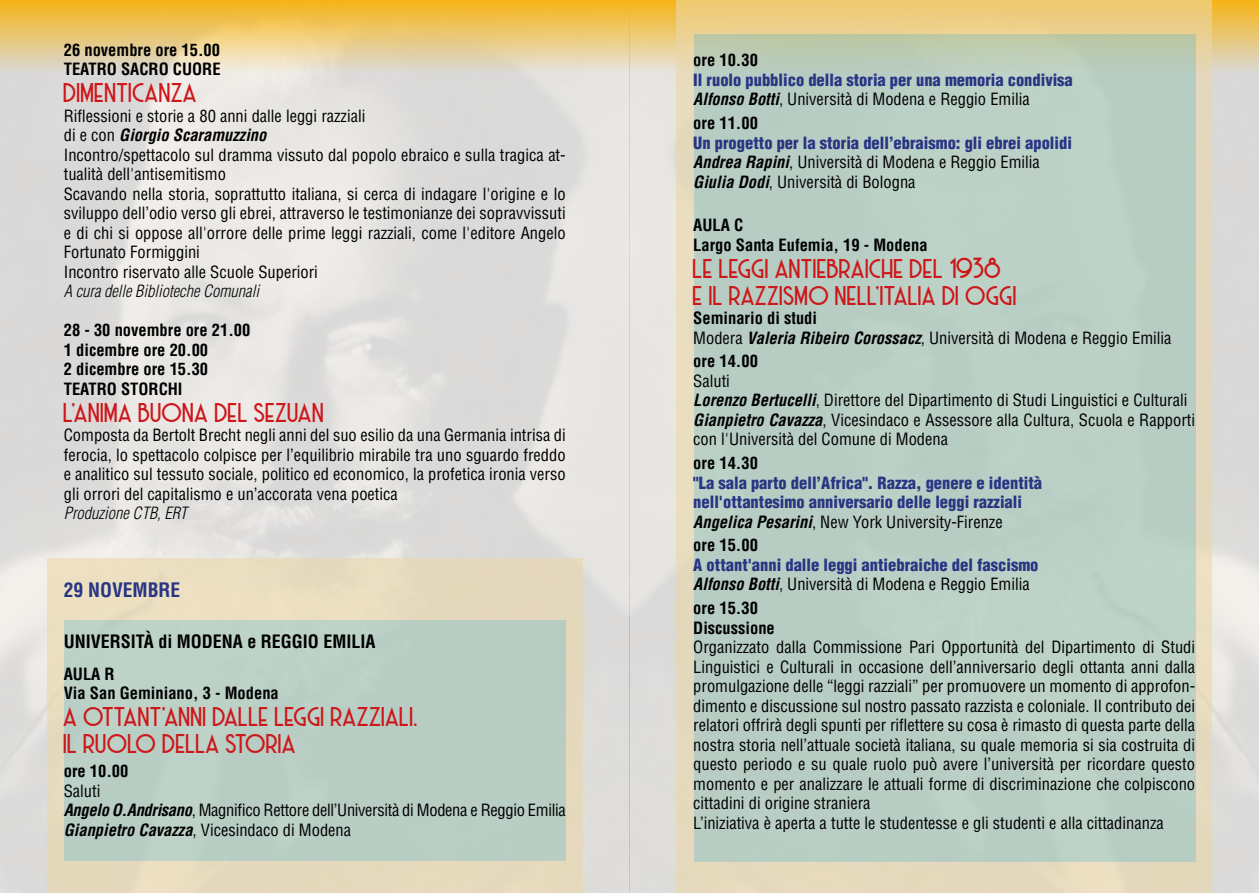
<style>
.page{position:relative;width:1259px;height:893px;background:#fff}
.page>*{position:absolute;margin:0;border:0;box-sizing:border-box;transform-origin:0 0}
.t1{font:27px/27px "Haarlem Deco DEMO";color:#cd171a}
.t2{font:700 condensed 19.5px "Helvetica";color:#283583}
.t3{font:700 condensed 18px "Helvetica";color:#000}
.t4{font:condensed 16.5px/19.5px "Helvetica";color:#000}
.t5{font:900 condensed 16.5px/19.5px "Helvetica";color:#283583}
.t6{font:700 condensed 16.5px/19.5px "Helvetica";color:#000}
.t7{font:condensed 16.5px/19.5px "Helvetica";letter-spacing:-.02em;color:#000}
.t8{font:italic 300 condensed 16.5px "Helvetica";color:#000}
.s1{font-weight:700;font-style:italic}
.s2{font-weight:700;font-style:italic;color:#000}
.s3{font-weight:400;color:#000}
.s4{font-weight:900;color:#283583}
.s5{font-family:"Copasetic"}
.s6{font-weight:700}
</style>
<div class="page">
<svg style="left:0;top:0;width:630px;height:85px;background:#eacc86"></svg>
<svg style="left:630px;top:0;width:629px;height:85px;background:#e9cc85"></svg>
<svg style="left:676px;top:0;width:536px;height:893px;background:#e7d5aa"></svg>
<div style="left:47px;top:558px;width:536px;height:335px;background:#e6d9bd"></div>
<div style="left:693px;top:34px;width:502px;height:827px;background:#b8cdc3"></div>
<div style="left:64px;top:621px;width:502px;height:240px;background:#b8cdc3"></div>
<p class="t6" style="left:64px;top:40px;width:158px">26 novembre ore 15.00<br>TEATRO SACRO CUORE</p>
<h1 class="t1" style="left:64px;top:79px;width:135px">DIMENTICANZA</h1>
<p class="t4" style="left:64px;top:106px;width:503px">Riflessioni e storie a 80 anni dalle leggi razziali<br>di e con <span class="s1">Giorgio Scaramuzzino<br></span>Incontro/spettacolo sul dramma vissuto dal popolo ebraico e sulla tragica at&shy;tualità dell'antisemitismo<br>Scavando nella storia, soprattutto italiana, si cerca di indagare l'origine e lo sviluppo dell’odio verso gli ebrei, attraverso le testimonianze dei sopravvissuti e di chi si oppose all'orrore delle prime leggi razziali, come l'editore Angelo Fortunato Formiggini<br>Incontro riservato alle Scuole Superiori</p>
<p class="t8" style="left:64px;top:281px;width:197px">A cura delle Biblioteche Comunali</p>
<p class="t6" style="left:64px;top:320px;width:188px">28 - 30 novembre ore 21.00<br>1 dicembre ore 20.00<br>2 dicembre ore 15.30<br>TEATRO STORCHI</p>
<h1 class="t1" style="left:64px;top:399px;width:262px">L'ANIMA BUONA DEL SEZUAN</h1>
<p class="t4" style="left:64px;top:425px;width:503px;text-align:justify">Composta da Bertolt Brecht negli anni del suo esilio da una Germania intrisa di ferocia, lo spettacolo colpisce per l’equilibrio mirabile tra uno sguardo freddo e analitico sul tessuto sociale, politico ed economico, la profetica ironia verso gli orrori del capitalismo e un’accorata vena poetica</p>
<p class="t8" style="left:64px;top:503px;width:125px">Produzione CTB, ERT</p>
<p class="t2" style="left:64px;top:578px;width:118px">29 NOVEMBRE</p>
<p class="t3" style="left:64px;top:630px;width:313px">UNIVERSITÀ di MODENA e REGGIO EMILIA</p>
<p class="t6" style="left:64px;top:664px;width:216px">AULA R<br>Via San Geminiano, 3 - Modena</p>
<h1 class="t1" style="left:64px;top:703px;width:356px">A OTTANT'ANNI DALLE LEGGI RAZZIALI.<br>IL RUOLO DELLA STORIA</h1>
<p class="t6" style="left:64px;top:761px;width:66px">ore 10.00</p>
<p class="t7" style="left:64px;top:781px;width:503px">Saluti<br><span class="s1">Angelo O.Andrisano</span>, Magnifico Rettore dell’Università di Modena e Reggio Emilia<br><span class="s1">Gianpietro Cavazza</span>, Vicesindaco di Modena</p>
<p class="t6" style="left:693px;top:50px;width:66px">ore 10.30</p>
<p class="t5" style="left:693px;top:70px;width:381px">Il ruolo pubblico della storia per una memoria condivisa<br><span class="s2">Alfonso Botti</span><span class="s3">, Università di Modena e Reggio Emilia</span></p>
<p class="t6" style="left:693px;top:113px;width:66px">ore 11.00</p>
<p class="t4" style="left:693px;top:133px;width:380px"><span class="s4">Un progetto per la storia dell’ebraismo: gli ebrei apolidi<br></span><span class="s1">Andrea Rapini</span>, Università di Modena e Reggio Emilia<br><span class="s1">Giulia Dodi</span>, Università di Bologna</p>
<p class="t6" style="left:693px;top:215px;width:236px">AULA C<br>Largo Santa Eufemia, 19 - Modena</p>
<h1 class="t1" style="left:693px;top:255px;width:326px">LE LEGGI ANTIEBRAICHE DEL <span class="s5">1938<br></span>E IL RAZZISMO NELL'ITALIA DI OGGI</h1>
<p class="t4" style="left:693px;top:308px;width:480px"><span class="s6">Seminario di studi<br></span>Modera <span class="s1">Valeria Ribeiro Corossacz</span>, Università di Modena e Reggio Emilia</p>
<p class="t6" style="left:693px;top:351px;width:66px">ore 14.00</p>
<p class="t4" style="left:693px;top:371px;width:503px">Saluti<br><span class="s1">Lorenzo Bertucelli</span>, Direttore del Dipartimento di Studi Linguistici e Culturali <span class="s1">Gianpietro Cavazza</span>, Vicesindaco e Assessore alla Cultura, Scuola e Rapporti con l'Università del Comune di Modena</p>
<p class="t6" style="left:693px;top:453px;width:66px">ore 14.30</p>
<p class="t5" style="left:693px;top:473px;width:350px">"La sala parto dell’Africa". Razza, genere e identità nell'ottantesimo anniversario delle leggi razziali<br><span class="s2">Angelica Pesarini</span><span class="s3">, New York University-Firenze</span></p>
<p class="t6" style="left:693px;top:536px;width:66px">ore 15.00</p>
<p class="t5" style="left:693px;top:555px;width:347px">A ottant'anni dalle leggi antiebraiche del fascismo<br><span class="s2">Alfonso Botti</span><span class="s3">, Università di Modena e Reggio Emilia</span></p>
<p class="t6" style="left:693px;top:598px;width:83px">ore 15.30<br>Discussione</p>
<p class="t4" style="left:693px;top:637px;width:503px">Organizzato dalla Commissione Pari Opportunità del Dipartimento di Studi Linguistici e Culturali in occasione dell’anniversario degli ottanta anni dalla promulgazione delle “leggi razziali” per promuovere un momento di approfon&shy;dimento e discussione sul nostro passato razzista e coloniale. Il contributo dei relatori offrirà degli spunti per riflettere su cosa è rimasto di questa parte della nostra storia nell’attuale società italiana, su quale memoria si sia costruita di questo periodo e su quale ruolo può avere l’università per ricordare questo momento e per analizzare le attuali forme di discriminazione che colpiscono cittadini di origine straniera<br>L’iniziativa è aperta a tutte le studentesse e gli studenti e alla cittadinanza</p>
</div>
